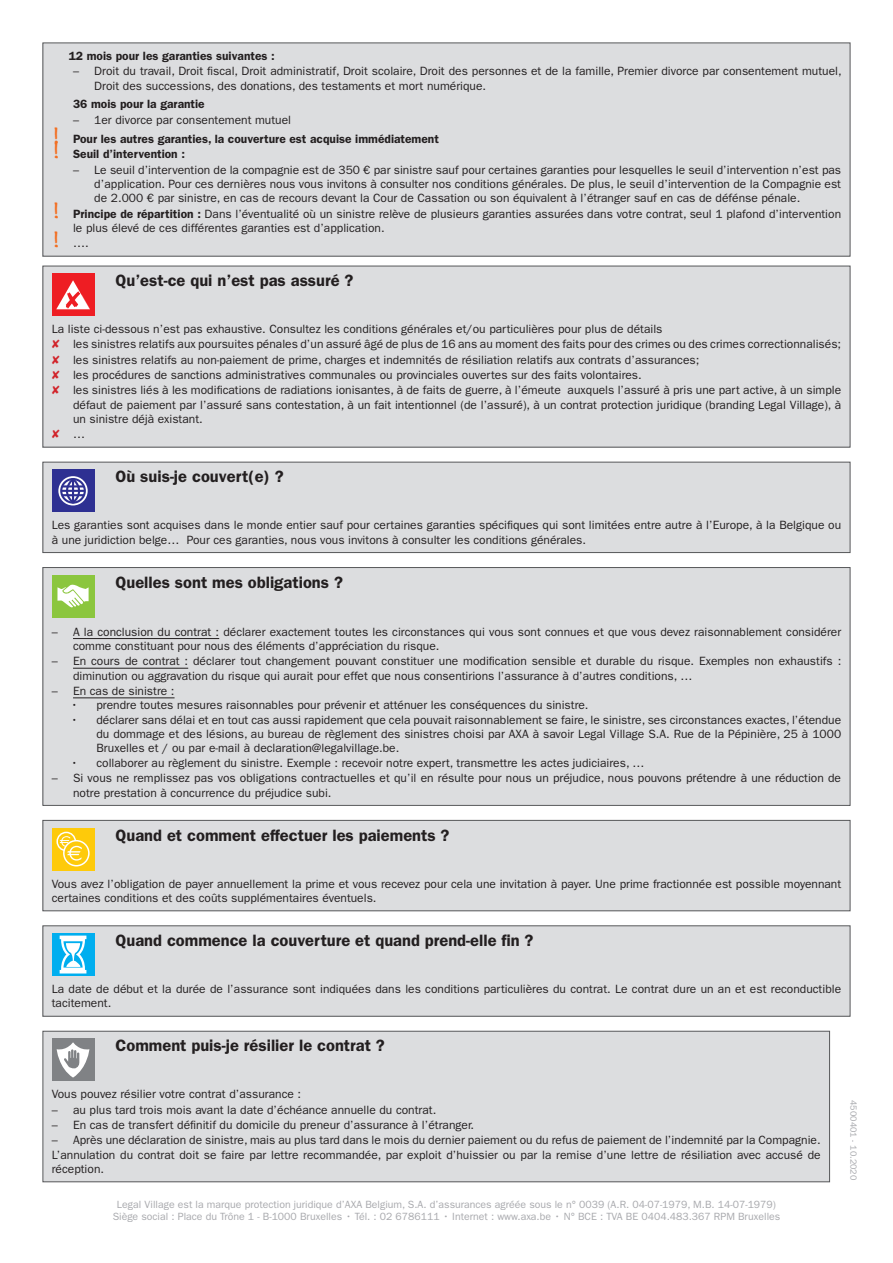
<style>
.page{position:relative;width:893px;height:1263px;background:#fff}
.page>*{position:absolute;margin:0;border:0;box-sizing:border-box;transform-origin:0 0}
.t1{font:700 28.5px "Bradley Hand ITCTT";color:#f36e21}
.t2{font:600 16.5px "ITC Franklin Gothic Std";color:#231f20}
.t3{font:12px/14.4px "ITC Franklin Gothic Std";color:#231f20}
.t4{font:600 12px "ITC Franklin Gothic Std";color:#231f20}
.t5{font:10.5px/12.8px "ITC Franklin Gothic Std";color:#a8a9ad;text-align:center}
.t6{font:9px "ITC Franklin Gothic Std";color:#a8a9ad}
.s1{font-weight:600}
.s2{color:#d1232a}
</style>
<div class="page">
<div style="left:43px;top:43px;width:807px;height:213px;background:#dcdddf"></div>
<div style="left:43px;top:43px;width:807px;height:214px;border:1px solid #57585a"></div>
<div style="left:43px;top:462px;width:807px;height:91px;background:#dcdddf"></div>
<div style="left:43px;top:462px;width:807px;height:91px;border:1px solid #57585a"></div>
<div style="left:52px;top:470px;width:42px;height:42px;background:#2e3092"></div>
<svg style="left:58px;top:476px;width:30px;height:29px"></svg>
<svg style="left:59px;top:477px;width:28px;height:29px"></svg>
<hr style="left:62px;top:485px;width:22px;height:2px;background:#2e3092">
<hr style="left:62px;top:494px;width:22px;height:2px;background:#2e3092">
<div style="left:43px;top:266px;width:807px;height:181px;background:#dcdddf"></div>
<div style="left:52px;top:273px;width:42px;height:43px;background:#ee1d23"></div>
<svg style="left:56px;top:280px;width:34px;height:29px"></svg>
<div style="left:43px;top:820px;width:807px;height:91px;background:#dcdddf"></div>
<div style="left:43px;top:820px;width:807px;height:91px;border:1px solid #57585a"></div>
<div style="left:52px;top:828px;width:42px;height:42px;background:#feca0a"></div>
<div style="left:56px;top:832px;width:20px;height:19px;border:2px solid #fff;border-radius:50%"></div>
<svg style="left:64px;top:841px;width:25px;height:25px"></svg>
<div style="left:63px;top:840px;width:27px;height:26px;border:2px solid #fff;border-radius:50%"></div>
<svg style="left:60px;top:836px;width:22px;height:24px"></svg>
<div style="left:43px;top:926px;width:807px;height:90px;background:#dcdddf"></div>
<div style="left:43px;top:925px;width:807px;height:91px;border:1px solid #57585a"></div>
<div style="left:52px;top:933px;width:42px;height:43px;background:#00aeef"></div>
<svg style="left:60px;top:935px;width:26px;height:38px"></svg>
<div style="left:43px;top:567px;width:807px;height:238px;background:#dcdddf"></div>
<hr style="left:73px;top:638px;width:146px;height:1px;background:#231f20">
<hr style="left:73px;top:668px;width:115px;height:1px;background:#231f20">
<hr style="left:73px;top:697px;width:102px;height:1px;background:#231f20">
<div style="left:43px;top:567px;width:807px;height:239px;border:1px solid #57585a"></div>
<div style="left:52px;top:575px;width:42px;height:42px;background:#8bc63e"></div>
<svg style="left:57px;top:585px;width:32px;height:23px"></svg>
<div style="left:43px;top:1031px;width:787px;height:151px;background:#dcdddf"></div>
<div style="left:43px;top:1031px;width:787px;height:151px;border:1px solid #57585a"></div>
<div style="left:52px;top:1039px;width:42px;height:42px;background:#808285"></div>
<svg style="left:57px;top:1042px;width:32px;height:35px"></svg>
<p class="t4" style="left:69px;top:49px;width:207px">12 mois pour les garanties suivantes :</p>
<p class="t3" style="left:94px;top:64px;width:749px;text-indent:-21px">– Droit du travail, Droit fiscal, Droit administratif, Droit scolaire, Droit des personnes et de la famille, Premier divorce par consentement mutuel,<br>Droit des successions, des donations, des testaments et mort numérique.</p>
<p class="t4" style="left:73px;top:97px;width:133px">36 mois pour la garantie</p>
<p class="t3" style="left:73px;top:112px;width:220px">– 1er divorce par consentement mutuel</p>
<h1 class="t1" style="left:52px;top:113px;width:10px">!</h1>
<p class="t4" style="left:73px;top:132px;width:367px">Pour les autres garanties, la couverture est acquise immédiatement</p>
<h1 class="t1" style="left:52px;top:129px;width:10px">!</h1>
<p class="t4" style="left:73px;top:147px;width:113px">Seuil d’intervention :</p>
<p class="t3" style="left:94px;top:162px;width:748px;text-align:justify;text-indent:-21px">– Le seuil d’intervention de la compagnie est de 350 € par sinistre sauf pour certaines garanties pour lesquelles le seuil d’intervention n’est pas d’application. Pour ces dernières nous vous invitons à consulter nos conditions générales. De plus, le seuil d’intervention de la Compagnie est de 2.000 € par sinistre, en cas de recours devant la Cour de Cassation ou son équivalent à l’étranger sauf en cas de défénse pénale.</p>
<h1 class="t1" style="left:52px;top:188px;width:10px">!</h1>
<p class="t3" style="left:73px;top:206px;width:770px"><span class="s1">Principe de répartition :</span> Dans l’éventualité où un sinistre relève de plusieurs garanties assurées dans votre contrat, seul 1 plafond d’intervention le plus élevé de ces différentes garanties est d’application.</p>
<h1 class="t1" style="left:52px;top:218px;width:10px">!</h1>
<p class="t3" style="left:73px;top:236px;width:17px">….</p>
<h2 class="t2" style="left:116px;top:271px;width:239px">Qu’est-ce qui n’est pas assuré ?</h2>
<p class="t3" style="left:52px;top:322px;width:612px">La liste ci-dessous n’est pas exhaustive. Consultez les conditions générales et/ou particulières pour plus de détails</p>
<p class="t3" style="left:52px;top:337px;width:791px"><span class="s2">✘</span> les sinistres relatifs aux poursuites pénales d’un assuré âgé de plus de 16 ans au moment des faits pour des crimes ou des crimes correctionnalisés;</p>
<p class="t3" style="left:52px;top:352px;width:649px"><span class="s2">✘</span> les sinistres relatifs au non-paiement de prime, charges et indemnités de résiliation relatifs aux contrats d’assurances;</p>
<p class="t3" style="left:52px;top:368px;width:591px"><span class="s2">✘</span> les procédures de sanctions administratives communales ou provinciales ouvertes sur des faits volontaires.</p>
<p class="t3" style="left:52px;top:383px;width:791px"><span class="s2">✘</span> les sinistres liés à les modifications de radiations ionisantes, à de faits de guerre, à l’émeute auxquels l’assuré à pris une part active, à un simple</p>
<p class="t3" style="left:73px;top:397px;width:770px">défaut de paiement par l’assuré sans contestation, à un fait intentionnel (de l’assuré), à un contrat protection juridique (branding Legal Village), à</p>
<p class="t3" style="left:73px;top:412px;width:131px">un sinistre déjà existant.</p>
<p class="t3" style="left:52px;top:427px;width:35px"><span class="s2">✘</span> …</p>
<h2 class="t2" style="left:116px;top:467px;width:170px">Où suis-je couvert(e) ?</h2>
<p class="t3" style="left:52px;top:518px;width:791px">Les garanties sont acquises dans le monde entier sauf pour certaines garanties spécifiques qui sont limitées entre autre à l’Europe, à la Belgique ou à une juridiction belge… Pour ces garanties, nous vous invitons à consulter les conditions générales.</p>
<h2 class="t2" style="left:116px;top:572px;width:229px">Quelles sont mes obligations ?</h2>
<p class="t3" style="left:73px;top:624px;width:770px;text-indent:-21px">– A la conclusion du contrat : déclarer exactement toutes les circonstances qui vous sont connues et que vous devez raisonnablement considérer comme constituant pour nous des éléments d’appréciation du risque.</p>
<p class="t3" style="left:73px;top:654px;width:770px;text-indent:-21px">– En cours de contrat : déclarer tout changement pouvant constituer une modification sensible et durable du risque. Exemples non exhaustifs : diminution ou aggravation du risque qui aurait pour effet que nous consentirions l’assurance à d’autres conditions, …</p>
<p class="t3" style="left:52px;top:684px;width:124px">– En cas de sinistre :</p>
<p class="t3" style="left:71px;top:698px;width:519px">• prendre toutes mesures raisonnables pour prévenir et atténuer les conséquences du sinistre.</p>
<p class="t3" style="left:96px;top:712px;width:746px;text-align:justify;text-indent:-26px">• déclarer sans délai et en tout cas aussi rapidement que cela pouvait raisonnablement se faire, le sinistre, ses circonstances exactes, l’étendue du dommage et des lésions, au bureau de règlement des sinistres choisi par AXA à savoir Legal Village S.A. Rue de la Pépinière, 25 à 1000<br>Bruxelles et / ou par e-mail à declaration@legalvillage.be.</p>
<p class="t3" style="left:71px;top:756px;width:575px">• collaborer au règlement du sinistre. Exemple : recevoir notre expert, transmettre les actes judiciaires, …</p>
<p class="t3" style="left:73px;top:771px;width:769px;text-indent:-21px">– Si vous ne remplissez pas vos obligations contractuelles et qu’il en résulte pour nous un préjudice, nous pouvons prétendre à une réduction de notre prestation à concurrence du préjudice subi.</p>
<h2 class="t2" style="left:116px;top:825px;width:335px">Quand et comment effectuer les paiements ?</h2>
<p class="t3" style="left:52px;top:876px;width:791px">Vous avez l’obligation de payer annuellement la prime et vous recevez pour cela une invitation à payer. Une prime fractionnée est possible moyennant certaines conditions et des coûts supplémentaires éventuels.</p>
<h2 class="t2" style="left:116px;top:930px;width:419px">Quand commence la couverture et quand prend-elle fin ?</h2>
<p class="t3" style="left:52px;top:982px;width:791px">La date de début et la durée de l’assurance sont indiquées dans les conditions particulières du contrat. Le contrat dure un an et est reconductible tacitement.</p>
<h2 class="t2" style="left:116px;top:1036px;width:271px">Comment puis-je résilier le contrat ?</h2>
<p class="t3" style="left:52px;top:1087px;width:251px">Vous pouvez résilier votre contrat d’assurance :</p>
<p class="t3" style="left:52px;top:1102px;width:386px">– au plus tard trois mois avant la date d’échéance annuelle du contrat.</p>
<p class="t3" style="left:52px;top:1118px;width:424px">– En cas de transfert définitif du domicile du preneur d’assurance à l’étranger.</p>
<p class="t3" style="left:52px;top:1133px;width:770px;text-align:justify">– Après une déclaration de sinistre, mais au plus tard dans le mois du dernier paiement ou du refus de paiement de l’indemnité par la Compagnie.<br>L’annulation du contrat doit se faire par lettre recommandée, par exploit d’huissier ou par la remise d’une lettre de résiliation avec accusé de réception.</p>
<p class="t5" style="left:113px;top:1198px;width:669px">Legal Village est la marque protection juridique d’AXA Belgium, S.A. d’assurances agréée sous le n° 0039 (A.R. 04-07-1979, M.B. 14-07-1979)<br>Siège social : Place du Trône 1 - B-1000 Bruxelles • Tél. : 02 6786111 • Internet : www.axa.be • N° BCE : TVA BE 0404.483.367 RPM Bruxelles</p>
<p class="t6" style="left:859px;top:1100px;width:82px;rotate:90deg">4500401 - 10.2020</p>
</div>
